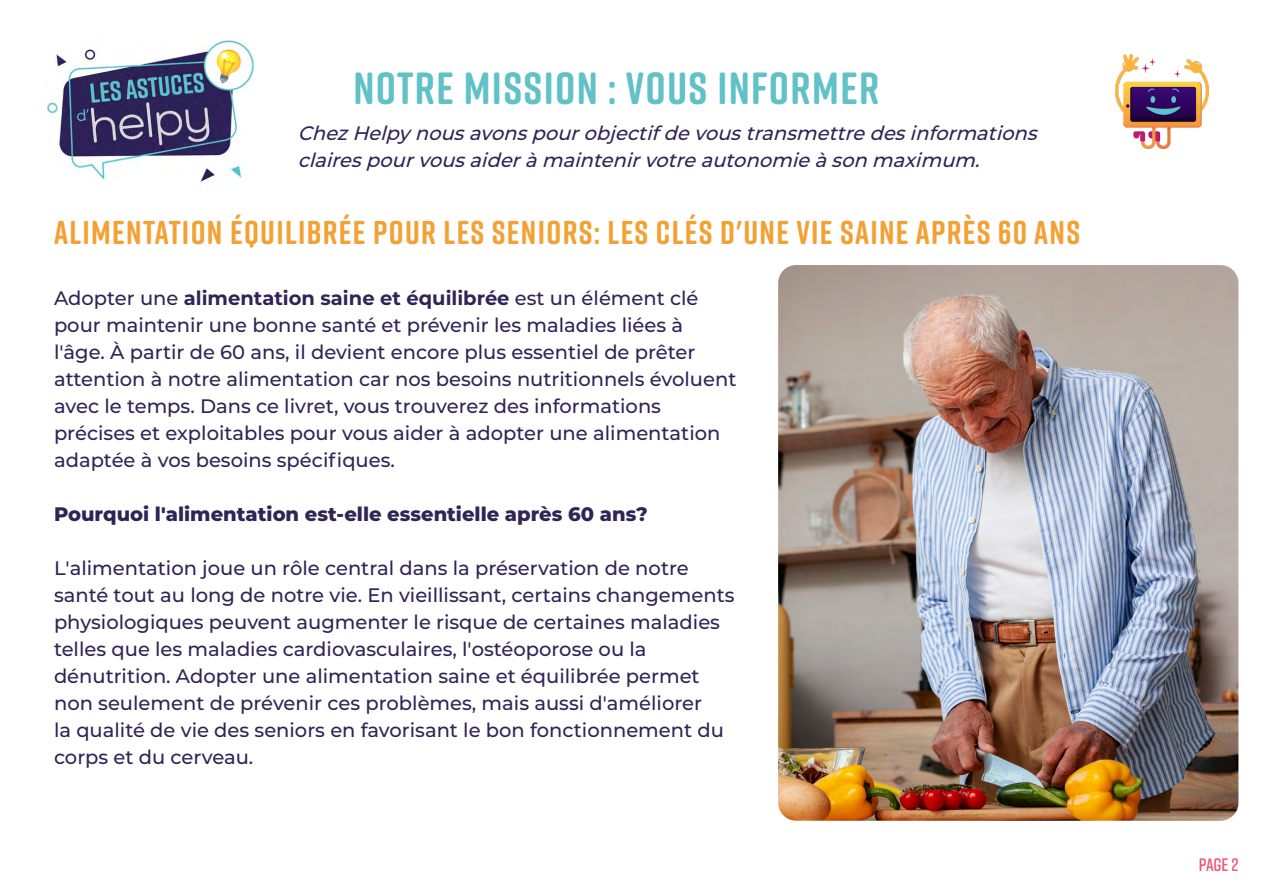
<style>
.page{position:relative;width:1263px;height:893px;background:#fff}
.page>*{position:absolute;margin:0;border:0;box-sizing:border-box;transform-origin:0 0}
.t1{font:700 45px "Rift Soft";letter-spacing:.03em;color:#60c1c7}
.t2{font:700 33px "Rift Soft";letter-spacing:.04em;color:#f3a134}
.t3{font:500 19.5px/27px "Montserrat";color:#2f2456}
.t4{font:italic 500 19.5px/27px "Montserrat";color:#2f2456}
.t5{font:800 19.5px "Montserrat";color:#2f2456}
.t6{font:600 18px "Rift Soft";color:#f05773}
.s1{font-weight:700}
</style>
<div class="page">
<img style="left:46px;top:40px;width:208px;height:142px">
<img style="left:1116px;top:54px;width:93px;height:94px">
<img style="left:778px;top:265px;width:460px;height:556px">
<h1 class="t1" style="left:353px;top:56px;width:527px">NOTRE MISSION : VOUS INFORMER</h1>
<p class="t4" style="left:298px;top:119px;width:747px">ChezHelpy nousavonspourobjectifdevoustransmettredesinformations clairespourvousaideràmaintenirvotreautonomieàson maximum.</p>
<h2 class="t2" style="left:54px;top:209px;width:1027px">ALIMENTATION ÉQUILIBRÉE POUR LES SENIORS: LES CLÉS D'UNE VIE SAINE APRÈS 60 ANS</h2>
<p class="t3" style="left:54px;top:284px;width:684px">Adopter une <span class="s1">alimentation saine et équilibrée</span> est un élément clé pour maintenir une bonne santé et prévenir les maladies liées à l'âge. À partir de 60 ans, il devient encore plus essentiel de prêter attention à notre alimentation car nos besoins nutritionnels évoluent avec le temps. Dans ce livret, vous trouverez des informations précises et exploitables pour vous aider à adopter une alimentation adaptée à vos besoins spécifiques.</p>
<p class="t5" style="left:54px;top:500px;width:595px">Pourquoi l'alimentation est-elle essentielle après 60 ans?</p>
<p class="t3" style="left:54px;top:554px;width:682px">L'alimentation joue un rôle central dans la préservation de notre santé tout au long de notre vie. En vieillissant, certains changements physiologiques peuvent augmenter le risque de certaines maladies telles que les maladies cardiovasculaires, l'ostéoporose ou la dénutrition. Adopter une alimentation saine et équilibrée permet non seulement de prévenir ces problèmes, mais aussi d'améliorer<br>la qualité de vie des seniors en favorisant le bon fonctionnement du corps et du cerveau.</p>
<p class="t6" style="left:1199px;top:852px;width:41px">Page 2</p>
</div>
